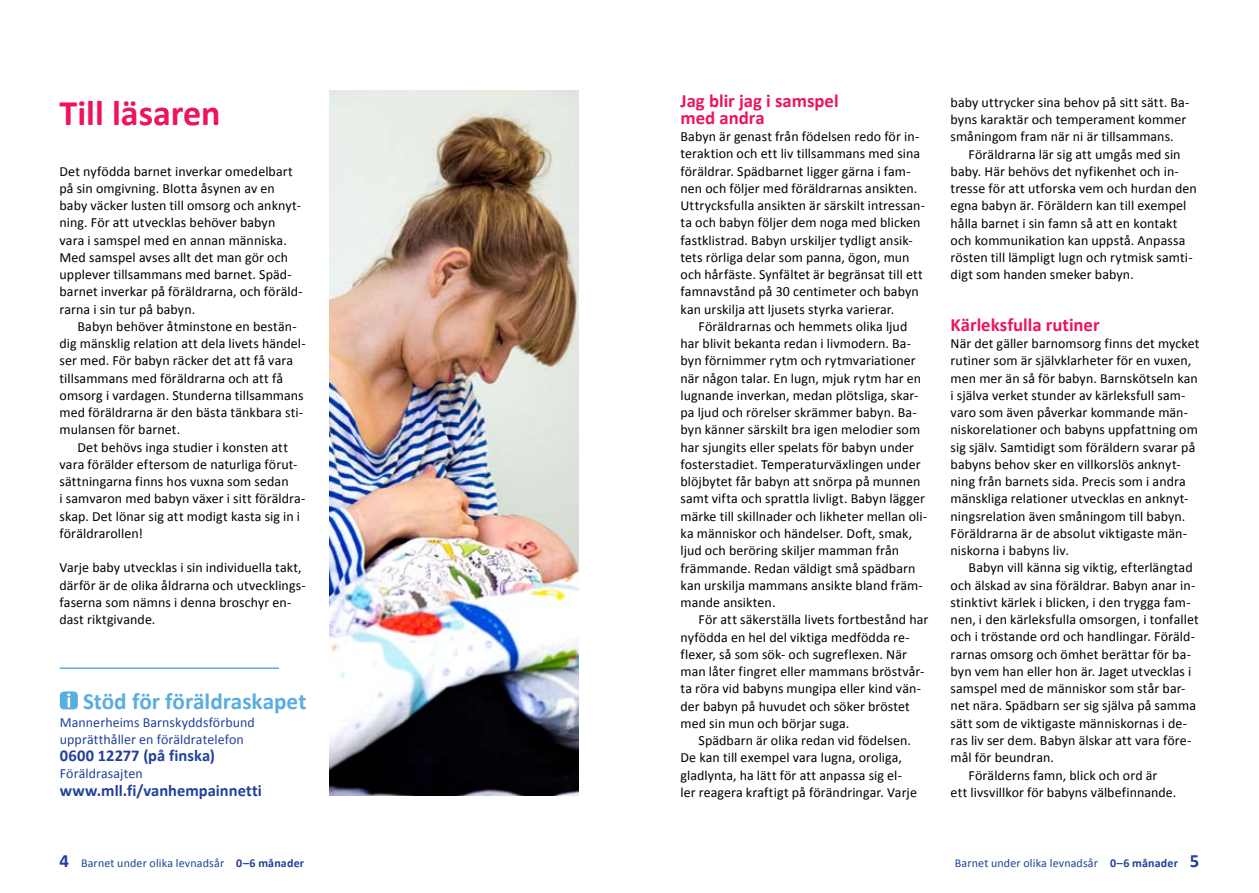
<style>
.page{position:relative;width:1259px;height:893px;background:#fff}
.page>*{position:absolute;margin:0;border:0;box-sizing:border-box;transform-origin:0 0}
.t1{font:700 36px "Calibri";color:#ed135d}
.t2{font:700 23.25px "Calibri";color:#5aade0}
.t3{font:700 18.75px/17.2px "Calibri";color:#ed135d}
.t4{font:700 16.5px "Calibri";color:#21409a}
.t5{font:13.95px/17.2px "Calibri";letter-spacing:.005em;color:#000}
.t6{font:13.95px/17.2px "Calibri";letter-spacing:.005em;color:#21409a}
.t7{font:12px "Calibri";letter-spacing:.01em;color:#21409a}
.s1{font-weight:700;font-size:18.75px}
.s2{font-weight:700}
</style>
<div class="page">
<img style="left:330px;top:90px;width:248px;height:705px">
<hr style="left:60px;top:667px;width:219px;height:2px;background:#5aade0">
<div style="left:60px;top:691px;width:18px;height:18px;background:#5aade0;border-radius:4px"></div>
<svg style="left:67px;top:693px;width:3px;height:14px"></svg>
<h1 class="t1" style="left:60px;top:91px;width:163px">Till läsaren</h1>
<p class="t5" style="left:60px;top:162px;width:245px">Det nyfödda barnet inverkar omedelbart på sin omgivning. Blotta åsynen av en baby väcker lusten till omsorg och anknyt&shy;ning. För att utvecklas behöver babyn vara i samspel med en annan människa.<br>Med samspel avses allt det man gör och upplever tillsammans med barnet. Späd&shy;barnet inverkar på föräldrarna, och föräld&shy;rarna i sin tur på babyn.</p>
<p class="t5" style="left:60px;top:317px;width:248px;text-indent:18px">Babyn behöver åtminstone en bestän&shy;dig mänsklig relation att dela livets händel&shy;ser med. För babyn räcker det att få vara tillsammans med föräldrarna och att få omsorg i vardagen. Stunderna tillsammans med föräldrarna är den bästa tänkbara sti&shy;mulansen för barnet.</p>
<p class="t5" style="left:60px;top:438px;width:247px;text-indent:18px">Det behövs inga studier i konsten att vara förälder eftersom de naturliga förut&shy;sättningarna finns hos vuxna som sedan<br>i samvaron med babyn växer i sitt föräldra&shy;skap. Det lönar sig att modigt kasta sig in i föräldrarollen!</p>
<p class="t5" style="left:60px;top:559px;width:248px">Varje baby utvecklas i sin individuella takt, därför är de olika åldrarna och utvecklings&shy;faserna som nämns i denna broschyr en&shy;dast riktgivande.</p>
<h2 class="t2" style="left:83px;top:687px;width:225px">Stöd för föräldraskapet</h2>
<p class="t6" style="left:60px;top:713px;width:197px">Mannerheims Barnskyddsförbund upprätthåller en föräldratelefon</p>
<p class="t4" style="left:60px;top:745px;width:157px">0600 12277 (på finska)</p>
<p class="t6" style="left:60px;top:764px;width:84px">Föräldrasajten</p>
<p class="t4" style="left:60px;top:780px;width:204px">www.mll.fi/vanhempainnetti</p>
<h3 class="t3" style="left:680px;top:91px;width:160px">Jag blir jag i samspel med andra</h3>
<p class="t5" style="left:680px;top:127px;width:246px">Babyn är genast från födelsen redo för in&shy;teraktion och ett liv tillsammans med sina föräldrar. Spädbarnet ligger gärna i fam&shy;nen och följer med föräldrarnas ansikten.<br>Uttrycksfulla ansikten är särskilt intressan&shy;ta och babyn följer dem noga med blicken fastklistrad. Babyn urskiljer tydligt ansik&shy;tets rörliga delar som panna, ögon, mun och hårfäste. Synfältet är begränsat till ett famnavstånd på 30 centimeter och babyn kan urskilja att ljusets styrka varierar.</p>
<p class="t5" style="left:680px;top:317px;width:248px;text-indent:18px">Föräldrarnas och hemmets olika ljud har blivit bekanta redan i livmodern. Ba&shy;byn förnimmer rytm och rytmvariationer när någon talar. En lugn, mjuk rytm har en lugnande inverkan, medan plötsliga, skar&shy;pa ljud och rörelser skrämmer babyn. Ba&shy;byn känner särskilt bra igen melodier som har sjungits eller spelats för babyn under fosterstadiet. Temperaturväxlingen under blöjbytet får babyn att snörpa på munnen samt vifta och sprattla livligt. Babyn lägger märke till skillnader och likheter mellan oli&shy;ka människor och händelser. Doft, smak, ljud och beröring skiljer mamman från främmande. Redan väldigt små spädbarn kan urskilja mammans ansikte bland främ&shy;mande ansikten.</p>
<p class="t5" style="left:680px;top:610px;width:249px;text-indent:18px">För att säkerställa livets fortbestånd har nyfödda en hel del viktiga medfödda re&shy;flexer, så som sök- och sugreflexen. N är man låter fingret eller mammans bröstvår&shy;ta röra vid babyns mungipa eller kind vän&shy;der babyn på huvudet och söker bröstet med sin mun och börjar suga.<br>Spädbarn är olika redan vid födelsen.<br>De kan till exempel vara lugna, oroliga, gladlynta, ha lätt för att anpassa sig el-<br>ler reagera kraftigt på förändringar. Varje</p>
<p class="t5" style="left:950px;top:93px;width:240px">baby uttrycker sina behov på sitt sätt. Ba&shy;byns karaktär och temperament kommer småningom fram när ni är tillsammans.</p>
<p class="t5" style="left:950px;top:145px;width:248px;text-indent:18px">Föräldrarna lär sig att umgås med sin baby. Här behövs det nyfikenhet och in&shy;tresse för att utforska vem och hurdan den egna babyn är. Föräldern kan till exempel hålla barnet i sin famn så att en kontakt och kommunikation kan uppstå. Anpassa rösten till lämpligt lugn och rytmisk samti&shy;digt som handen smeker babyn.</p>
<h3 class="t3" style="left:950px;top:315px;width:150px">Kärleksfulla rutiner</h3>
<p class="t5" style="left:950px;top:334px;width:250px">När det gäller barnomsorg finns det mycket rutiner som är självklarheter för en vuxen, men mer än så för babyn. Barnskötseln kan i själva verket stunder av kärleksfull sam&shy;varo som även påverkar kommande män&shy;niskorelationer och babyns uppfattning om sig själv. Samtidigt som föräldern svarar på babyns behov sker en villkorslös anknyt&shy;ning från barnets sida. Precis som i andra mänskliga relationer utvecklas en anknyt&shy;ningsrelation även småningom till babyn.<br>Föräldrarna är de absolut viktigaste män&shy;niskorna i babyns liv.</p>
<p class="t5" style="left:968px;top:558px;width:226px">Babyn vill känna sig viktig, efterlängtad</p>
<p class="t5" style="left:950px;top:576px;width:246px">och älskad av sina föräldrar. Babyn anar in-</p>
<p class="t5" style="left:950px;top:593px;width:241px">stinktivt kärlek i blicken, i den trygga fam-</p>
<p class="t5" style="left:950px;top:610px;width:250px">nen, i den kärleksfulla omsorgen, i tonfallet</p>
<p class="t5" style="left:950px;top:627px;width:246px">och i tröstande ord och handlingar. Föräld-</p>
<p class="t5" style="left:950px;top:645px;width:242px">rarnas omsorg och ömhet berättar för ba-</p>
<p class="t5" style="left:950px;top:662px;width:242px">byn vem han eller hon är. Jaget utvecklas i</p>
<p class="t5" style="left:950px;top:679px;width:236px">samspel med de människor som står bar-</p>
<p class="t5" style="left:950px;top:697px;width:247px">net nära. Spädbarn ser sig själva på samma</p>
<p class="t5" style="left:950px;top:714px;width:238px">sätt som de viktigaste människornas i de-</p>
<p class="t5" style="left:950px;top:731px;width:242px">ras liv ser dem. Babyn älskar att vara före-</p>
<p class="t5" style="left:950px;top:748px;width:105px">mål för beundran.</p>
<p class="t5" style="left:968px;top:766px;width:190px">Förälderns famn, blick och ord är</p>
<p class="t5" style="left:950px;top:783px;width:227px">ett livsvillkor för babyns välbefinnande.</p>
<p class="t7" style="left:60px;top:856px;width:246px"><span class="s1">4</span> Barnet under olika levnadsår <span class="s2">0–6 månader</span></p>
<p class="t7" style="left:955px;top:856px;width:246px">Barnet under olika levnadsår <span class="s2">0–6 månader</span> <span class="s1">5</span></p>
</div>
